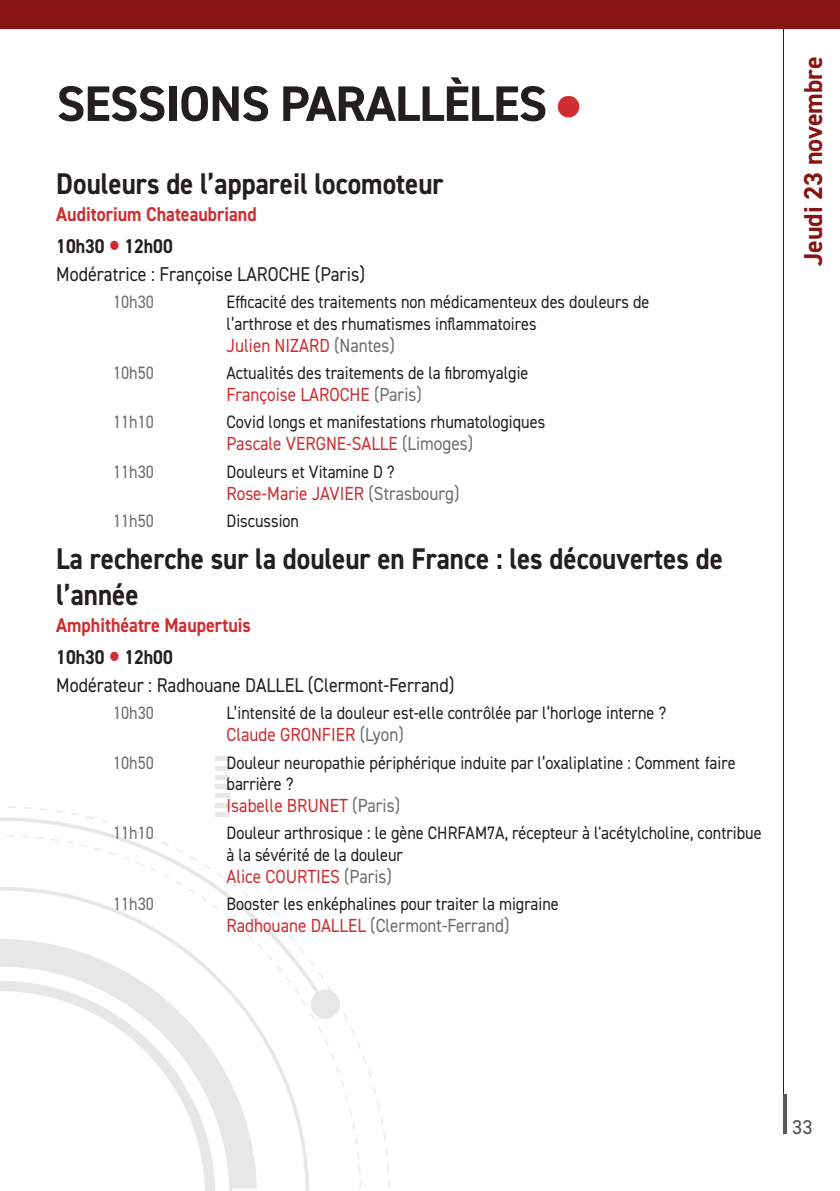
<style>
.page{position:relative;width:840px;height:1191px;background:#fff}
.page>*{position:absolute;margin:0;border:0;box-sizing:border-box;transform-origin:0 0}
.t1{font:700 50px "DIN2014";letter-spacing:-.02em;color:#231f20}
.t2{font:700 30px/36px "DIN2014";color:#231f20;scale:.9 1}
.t3{font:700 26px "DIN2014";color:#881414}
.t4{font:20px "DIN2014";color:#231f20;scale:.9 1}
.t5{font:700 20px/32px "DIN2014";color:#ce2e31;scale:.9 1}
.t6{font:20px "DIN2014";color:#4b4c4d}
.t7{font:19px "DIN2014";color:#ce2e31;scale:.9 1}
.t8{font:19px "DIN2014";color:#6c6d70;scale:.9 1}
.t9{font:18px/21.6px "DIN2014";color:#231f20;scale:.9 1}
.t10{font:18px "DIN2014";color:#6c6d70;scale:.9 1}
.s1{color:#ce2e31}
.s2{color:#231f20}
.s3{font-size:40px}
.s4{color:#6c6d70}
</style>
<div class="page">
<hr style="left:782px;top:0;width:1px;height:1134px;background:#231f20">
<svg style="left:782px;top:1094px;width:4px;height:40px"></svg>
<div style="left:0;top:0;width:839px;height:28px;background:#881414"></div>
<svg style="left:0;top:806px;width:389px;height:385px"></svg>
<div style="left:311px;top:989px;width:29px;height:29px;background:#e7e7e7;border-radius:50%"></div>
<hr style="left:216px;top:812px;width:14px;height:4px;background:#e7e7e7">
<hr style="left:216px;top:803px;width:14px;height:4px;background:#e7e7e7">
<hr style="left:216px;top:794px;width:14px;height:4px;background:#e7e7e7">
<hr style="left:216px;top:784px;width:14px;height:4px;background:#e7e7e7">
<hr style="left:216px;top:775px;width:14px;height:4px;background:#e7e7e7">
<hr style="left:216px;top:766px;width:14px;height:4px;background:#e7e7e7">
<div style="left:216px;top:756px;width:14px;height:5px;background:#e7e7e7"></div>
<svg style="left:0;top:939px;width:257px;height:249px"></svg>
<h1 class="t1" style="left:56px;top:70px;width:525px">SESSIONS PARALLÈLES <span class="s1">●</span></h1>
<h2 class="t2" style="left:56px;top:165px;width:431px">Douleurs de l’appareil locomoteur</h2>
<p class="t5" style="left:56px;top:198px;width:224px">Auditorium Chateaubriand<br><span class="s2">10h30</span> <span class="s3">•</span> <span class="s2">12h00</span></p>
<p class="t4" style="left:56px;top:261px;width:344px">Modératrice : Françoise LAROCHE (Paris)</p>
<p class="t10" style="left:113px;top:291px;width:47px">10h30</p>
<p class="t9" style="left:226px;top:291px;width:471px">Efficacité des traitements non médicamenteux des douleurs de l’arthrose et des rhumatismes inflammatoires</p>
<p class="t7" style="left:226px;top:333px;width:188px">Julien NIZARD <span class="s4">(Nantes)</span></p>
<p class="t10" style="left:113px;top:361px;width:47px">10h50</p>
<p class="t9" style="left:226px;top:362px;width:337px">Actualités des traitements de la fibromyalgie</p>
<p class="t7" style="left:226px;top:383px;width:218px">Françoise LAROCHE <span class="s4">(Paris)</span></p>
<p class="t10" style="left:113px;top:411px;width:47px">11h10</p>
<p class="t9" style="left:226px;top:411px;width:355px">Covid longs et manifestations rhumatologiques</p>
<p class="t7" style="left:226px;top:432px;width:275px">Pascale VERGNE-SALLE <span class="s4">(Limoges)</span></p>
<p class="t10" style="left:113px;top:460px;width:47px">11h30</p>
<p class="t9" style="left:226px;top:460px;width:188px">Douleurs et Vitamine D ?</p>
<p class="t7" style="left:226px;top:481px;width:260px">Rose-Marie JAVIER <span class="s4">(Strasbourg)</span></p>
<p class="t10" style="left:113px;top:509px;width:47px">11h50</p>
<p class="t9" style="left:226px;top:509px;width:82px">Discussion</p>
<h2 class="t2" style="left:56px;top:540px;width:741px">La recherche sur la douleur en France : les découvertes de l’année</h2>
<p class="t5" style="left:56px;top:609px;width:218px">Amphithéatre Maupertuis<br><span class="s2">10h30</span> <span class="s3">•</span> <span class="s2">12h00</span></p>
<p class="t4" style="left:56px;top:672px;width:443px">Modérateur : Radhouane DALLEL (Clermont-Ferrand)</p>
<p class="t10" style="left:113px;top:702px;width:47px">10h30</p>
<p class="t9" style="left:226px;top:702px;width:490px">L’intensité de la douleur est-elle contrôlée par l’horloge interne ?</p>
<p class="t7" style="left:226px;top:723px;width:198px">Claude GRONFIER <span class="s4">(Lyon)</span></p>
<p class="t10" style="left:113px;top:751px;width:47px">10h50</p>
<p class="t9" style="left:226px;top:751px;width:567px">Douleur neuropathie périphérique induite par l’oxaliplatine : Comment faire barrière ?</p>
<p class="t7" style="left:226px;top:793px;width:194px">Isabelle BRUNET <span class="s4">(Paris)</span></p>
<p class="t10" style="left:113px;top:822px;width:47px">11h10</p>
<p class="t9" style="left:226px;top:822px;width:595px">Douleur arthrosique : le gène CHRFAM7A, récepteur à l'acétylcholine, contribue à la sévérité de la douleur</p>
<p class="t7" style="left:226px;top:864px;width:185px">Alice COURTIES <span class="s4">(Paris)</span></p>
<p class="t10" style="left:113px;top:893px;width:47px">11h30</p>
<p class="t9" style="left:226px;top:893px;width:370px">Booster les enképhalines pour traiter la migraine</p>
<p class="t8" style="left:226px;top:914px;width:315px"><span class="s1">Radhouane DALLEL</span> (Clermont-Ferrand)</p>
<h3 class="t3" style="left:795px;top:266px;width:211px;rotate:-90deg">Jeudi 23 novembre</h3>
<p class="t6" style="left:791px;top:1114px;width:21px">33</p>
</div>
